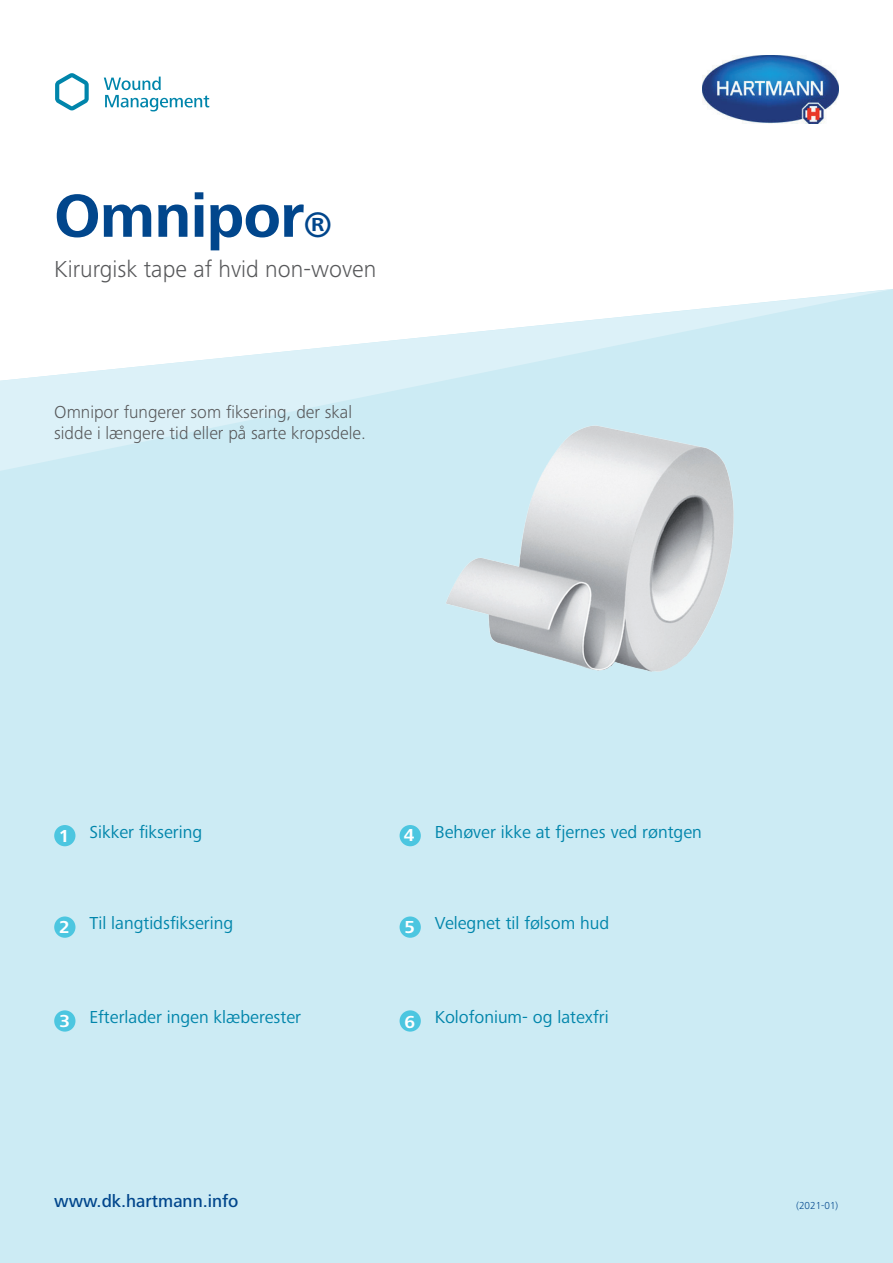
<style>
.page{position:relative;width:893px;height:1263px;background:#fff}
.page>*{position:absolute;margin:0;border:0;box-sizing:border-box;transform-origin:0 0}
.t1{font:700 63px "Frutiger Next LTW1 G";letter-spacing:-.01em;color:#01468c}
.t2{font:300 24px "Frutiger Next LTW1 G";color:#57585a}
.t3{font:18px "Frutiger Next LTW1 G";color:#0085ab}
.t4{font:300 18px/21px "Frutiger Next LTW1 G";color:#57585a}
.t5{font:500 18px "Frutiger Next LTW1 G";color:#01468c}
.t6{font:700 18px "Frutiger Next LTW1 G";color:#fff}
.t7{font:300 10.5px "Frutiger Next LTW1 G";color:#01468c}
.s1{font-size:36.75px}
</style>
<div class="page">
<div style="left:0;top:471px;width:893px;height:792px;background:#ccebf4"></div>
<svg style="left:0;top:289px;width:893px;height:182px"></svg>
<div style="left:54px;top:916px;width:21px;height:22px;background:#4cc6e0;border-radius:50%"></div>
<div style="left:54px;top:825px;width:21px;height:21px;background:#4cc6e0;border-radius:50%"></div>
<div style="left:400px;top:825px;width:21px;height:21px;background:#4cc6e0;border-radius:50%"></div>
<div style="left:54px;top:1010px;width:21px;height:21px;background:#4cc6e0;border-radius:50%"></div>
<div style="left:400px;top:916px;width:21px;height:22px;background:#4cc6e0;border-radius:50%"></div>
<div style="left:400px;top:1010px;width:21px;height:21px;background:#4cc6e0;border-radius:50%"></div>
<svg style="left:104px;top:77px;width:105px;height:34px"></svg>
<svg style="left:55px;top:73px;width:34px;height:37px"></svg>
<img style="left:703px;top:55px;width:136px;height:69px">
<img style="left:434px;top:405px;width:319px;height:314px">
<h1 class="t1" style="left:54px;top:180px;width:279px">Omnipor<span class="s1">®</span></h1>
<h2 class="t2" style="left:54px;top:255px;width:324px">Kirurgisk tape af hvid non-woven</h2>
<p class="t4" style="left:54px;top:401px;width:313px">Omnipor fungerer som fiksering, der skal sidde i længere tid eller på sarte kropsdele.</p>
<p class="t6" style="left:59px;top:826px;width:12px">1</p>
<p class="t3" style="left:90px;top:822px;width:114px">Sikker fiksering</p>
<p class="t3" style="left:435px;top:822px;width:268px">Behøver ikke at fjernes ved røntgen</p>
<p class="t6" style="left:404px;top:825px;width:12px">4</p>
<p class="t6" style="left:59px;top:917px;width:12px">2</p>
<p class="t3" style="left:90px;top:913px;width:145px">Til langtidsfiksering</p>
<p class="t6" style="left:404px;top:917px;width:12px">5</p>
<p class="t3" style="left:435px;top:913px;width:176px">Velegnet til følsom hud</p>
<p class="t3" style="left:90px;top:1007px;width:213px">Efterlader ingen klæberester</p>
<p class="t6" style="left:60px;top:1011px;width:12px">3</p>
<p class="t6" style="left:405px;top:1011px;width:12px">6</p>
<p class="t3" style="left:435px;top:1007px;width:175px">Kolofonium- og latexfri</p>
<p class="t5" style="left:54px;top:1191px;width:186px">www.dk.hartmann.info</p>
<p class="t7" style="left:796px;top:1199px;width:44px">(2021-01)</p>
</div>
